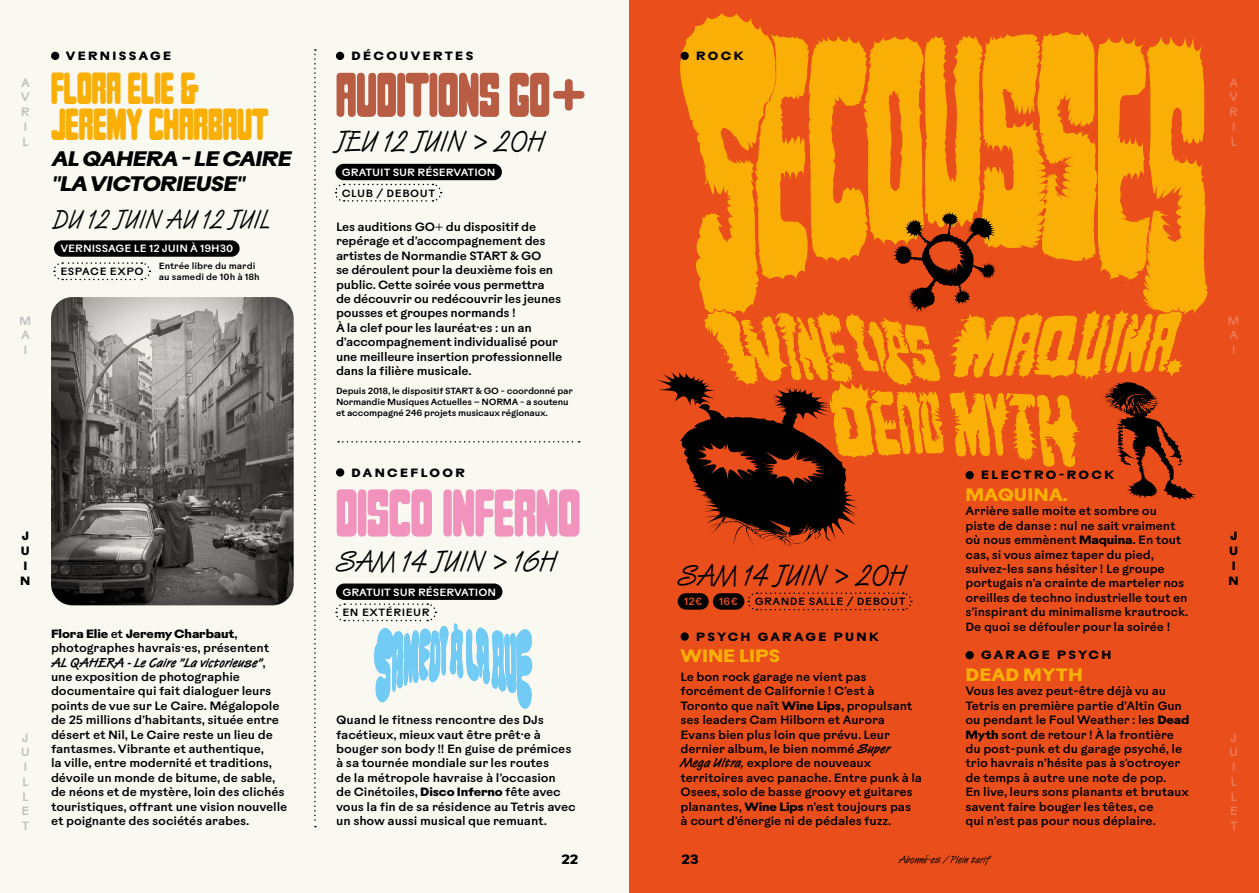
<style>
.page{position:relative;width:1259px;height:893px;background:#f9f8f1}
.page>*{position:absolute;margin:0;border:0;box-sizing:border-box;transform-origin:0 0}
.t1{font:67.5px "Moore Henry";color:#f193bd}
.t2{font:63px "Moore Henry";color:#b85d43}
.t3{font:45px/36px "Moore Henry";color:#f9af05}
.t4{font:30px "Van Dijk Std";color:#000;scale:.85 1}
.t5{font:27px "Van Dijk Std";color:#000;scale:.85 1}
.t6{font:italic 700 21px/25.5px "Rauschen B";color:#000}
.t7{font:700 18px "Rauschen B";color:#f9af05}
.t8{font:700 13.5px "Van Dijk Std";letter-spacing:-.01em;color:#000}
.t9{font:700 13.5px "Rauschen B";color:#000}
.t10{font:500 12px/14.4px "Rauschen B";letter-spacing:-.01em;color:#000}
.t11{font:700 12px "Rauschen B";letter-spacing:.2em;color:#000}
.t12{font:500 12px "Rauschen B";color:#ee7a54}
.t13{font:500 12px "Rauschen B";color:#c3c1c0}
.t14{font:500 10.5px "Rauschen B";color:#fff}
.t15{font:500 10.5px "Rauschen B";letter-spacing:.05em;color:#000}
.t16{font:10.5px "Van Dijk Std";color:#000}
.t17{font:500 10.5px "Rauschen B";color:#e94e1b}
.t18{font:500 9px/10.8px "Rauschen B";letter-spacing:-.02em;color:#000}
.t19{font:500 9px/10.8px "Rauschen B";color:#000}
.s1{font-weight:700}
.s2{font-family:"Rauschen B";font-weight:500;font-size:12px}
.s3{font-family:"Van Dijk Std";font-weight:700;font-size:13.5px}
</style>
<div class="page">
<div style="left:629px;top:0;width:630px;height:893px;background:#e94e1b"></div>
<svg style="left:694px;top:13px;width:514px;height:289px"></svg>
<div style="left:51px;top:52px;width:8px;height:8px;background:#000;border-radius:50%"></div>
<div style="left:336px;top:52px;width:8px;height:8px;background:#000;border-radius:50%"></div>
<svg style="left:334px;top:183px;width:108px;height:19px"></svg>
<div style="left:335px;top:164px;width:167px;height:16px;background:#000;border-radius:8px"></div>
<img style="left:51px;top:297px;width:243px;height:308px">
<svg style="left:314px;top:49px;width:2px;height:778px"></svg>
<svg style="left:53px;top:262px;width:98px;height:19px"></svg>
<div style="left:54px;top:240px;width:186px;height:17px;background:#000;border-radius:8px"></div>
<div style="left:336px;top:468px;width:8px;height:9px;background:#000;border-radius:50%"></div>
<div style="left:336px;top:583px;width:166px;height:17px;background:#000;border-radius:8px"></div>
<svg style="left:656px;top:31px;width:548px;height:629px"></svg>
<svg style="left:338px;top:441px;width:242px;height:2px"></svg>
<svg style="left:335px;top:603px;width:198px;height:106px"></svg>
<p class="t13" style="left:21px;top:74px;width:10px">A</p>
<p class="t13" style="left:21px;top:89px;width:11px">V</p>
<p class="t13" style="left:21px;top:103px;width:10px">R</p>
<p class="t13" style="left:23px;top:118px;width:5px">I</p>
<p class="t13" style="left:22px;top:133px;width:8px">L</p>
<p class="t13" style="left:19px;top:312px;width:14px">M</p>
<p class="t13" style="left:21px;top:327px;width:10px">A</p>
<p class="t13" style="left:23px;top:341px;width:5px">I</p>
<p class="t11" style="left:22px;top:527px;width:9px">J</p>
<p class="t11" style="left:21px;top:542px;width:10px">U</p>
<p class="t11" style="left:23px;top:557px;width:5px">I</p>
<p class="t11" style="left:20px;top:572px;width:12px">N</p>
<p class="t13" style="left:22px;top:729px;width:8px">J</p>
<p class="t13" style="left:21px;top:743px;width:11px">U</p>
<p class="t13" style="left:23px;top:758px;width:5px">I</p>
<p class="t13" style="left:22px;top:773px;width:8px">L</p>
<p class="t13" style="left:22px;top:788px;width:8px">L</p>
<p class="t13" style="left:21px;top:802px;width:9px">E</p>
<p class="t13" style="left:22px;top:817px;width:9px">T</p>
<p class="t11" style="left:66px;top:47px;width:107px">VERNISSAGE</p>
<p class="t11" style="left:351px;top:47px;width:123px">DÉCOUVERTES</p>
<p class="t11" style="left:696px;top:47px;width:49px">ROCK</p>
<p class="t3" style="left:51px;top:71px;width:219px">FLORA ELIE &amp;<br>JEREMY CHARBAUT</p>
<p class="t6" style="left:51px;top:145px;width:246px">ALQAHERA -LE CAIRE "LA VICTORIEUSE"</p>
<p class="t5" style="left:54px;top:202px;width:256px">DU 12 JUIN AU 12 JUIL</p>
<p class="t14" style="left:60px;top:241px;width:174px">VERNISSAGE LE 12 JUIN À 19H30</p>
<p class="t19" style="left:159px;top:260px;width:103px">Entrée libre du mardi au samedi de 10h à 18h</p>
<p class="t15" style="left:60px;top:264px;width:85px">ESPACE EXPO</p>
<p class="t10" style="left:51px;top:626px;width:220px"><span class="s1">Flora Elie</span> et <span class="s1">Jeremy Charbaut</span>, photographes havrais·es, présentent</p>
<p class="t8" style="left:51px;top:653px;width:216px">AL QAHERA - Le Caire "La victorieuse"<span class="s2">,</span></p>
<p class="t10" style="left:51px;top:669px;width:238px">une exposition de photographie documentaire qui fait dialoguer leurs points de vue sur Le Caire. Mégalopole de 25 millions d’habitants, située entre désert et Nil, Le Caire reste un lieu de fantasmes. Vibrante et authentique,<br>la ville, entre modernité et traditions, dévoile un monde de bitume, de sable, de néons et de mystère, loin des clichés touristiques, offrant une vision nouvelle et poignante des sociétés arabes.</p>
<p class="t2" style="left:336px;top:58px;width:253px">AUDITIONS GO+</p>
<p class="t4" style="left:336px;top:123px;width:247px">JEU 12 JUIN &gt; 20H</p>
<p class="t14" style="left:342px;top:165px;width:155px">GRATUIT SUR RÉSERVATION</p>
<p class="t15" style="left:342px;top:185px;width:95px">CLUB / DEBOUT</p>
<p class="t10" style="left:336px;top:219px;width:228px">Les auditions GO+ du dispositif de repérage et d’accompagnement des artistes de Normandie START &amp; GO<br>se déroulent pour la deuxième fois en public. Cette soirée vous permettra de découvrir ou redécouvrir les jeunes pousses et groupes normands !<br>À la clef pour les lauréat·es : un an d’accompagnement individualisé pour une meilleure insertion professionnelle dans la filière musicale.</p>
<p class="t18" style="left:336px;top:385px;width:238px">Depuis 2018, le dispositif START &amp; GO - coordonné par<br>Normandie Musiques Actuelles – NORMA - a soutenu et accompagné 246 projets musicaux régionaux.</p>
<p class="t11" style="left:352px;top:464px;width:115px">DANCEFLOOR</p>
<p class="t1" style="left:336px;top:474px;width:246px">DISCO INFERNO</p>
<p class="t4" style="left:336px;top:542px;width:261px">SAM 14 JUIN &gt; 16H</p>
<p class="t15" style="left:342px;top:605px;width:89px">EN EXTÉRIEUR</p>
<p class="t14" style="left:342px;top:584px;width:155px">GRATUIT SUR RÉSERVATION</p>
<p class="t10" style="left:336px;top:712px;width:241px">Quand le fitness rencontre des DJs facétieux, mieux vaut être prêt·e à bouger son body !! En guise de prémices à sa tournée mondiale sur les routes<br>de la métropole havraise à l’occasion<br>de Cinétoiles, <span class="s1">Disco Inferno</span> fête avec vous la fin de sa résidence au Tetris avec un show aussi musical que remuant.</p>
<p class="t4" style="left:677px;top:556px;width:270px">SAM 14 JUIN &gt; 20H</p>
<p class="t17" style="left:684px;top:594px;width:20px">12€</p>
<p class="t17" style="left:719px;top:594px;width:20px">16€</p>
<p class="t15" style="left:754px;top:594px;width:152px">GRANDE SALLE / DEBOUT</p>
<p class="t11" style="left:696px;top:628px;width:184px">PSYCH GARAGE PUNK</p>
<p class="t7" style="left:680px;top:643px;width:101px">WINE LIPS</p>
<p class="t10" style="left:680px;top:669px;width:243px">Le bon rock garage ne vient pas forcément de Californie ! C’est à Toronto que naît <span class="s1">Wine Lips</span>, propulsant ses leaders Cam Hilborn et Aurora Evans bien plus loin que prévu. Leur dernier album, le bien nommé <span class="s3">Super Mega Ultra,</span> explore de nouveaux territoires avec panache. Entre punk à la Osees, solo de basse groovy et guitares planantes, <span class="s1">Wine Lips</span> n’est toujours pas<br>à court d’énergie ni de pédales fuzz.</p>
<p class="t11" style="left:981px;top:466px;width:134px">ELECTRO-ROCK</p>
<p class="t7" style="left:965px;top:481px;width:104px">MAQUINA.</p>
<p class="t10" style="left:965px;top:503px;width:224px">Arrière salle moite et sombre ou piste de danse : nul ne sait vraiment où nous emmènent <span class="s1">Maquina.</span> En tout cas, si vous aimez taper du pied, suivez-les sans hésiter ! Le groupe portugais n’a crainte de marteler nos oreilles de techno industrielle tout en s’inspirant du minimalisme krautrock.<br>De quoi se défouler pour la soirée !</p>
<p class="t11" style="left:981px;top:646px;width:132px">GARAGE PSYCH</p>
<p class="t7" style="left:965px;top:661px;width:119px">DEAD MYTH</p>
<p class="t10" style="left:965px;top:683px;width:225px">Vous les avez peut-être déjà vu au Tetris en première partie d’Altin Gun ou pendant le Foul Weather : les <span class="s1">Dead Myth</span> sont de retour ! À la frontière du post-punk et du garage psyché, le trio havrais n’hésite pas à s'octroyer de temps à autre une note de pop.</p>
<p class="t10" style="left:965px;top:784px;width:225px">En live, leurs sons planants et brutaux savent faire bouger les têtes, ce<br>qui n’est pas pour nous déplaire.</p>
<p class="t9" style="left:561px;top:849px;width:19px">22</p>
<p class="t9" style="left:681px;top:849px;width:19px">23</p>
<p class="t16" style="left:898px;top:853px;width:94px">Abonné·es / Plein tarif</p>
<p class="t12" style="left:1229px;top:74px;width:10px">A</p>
<p class="t12" style="left:1229px;top:89px;width:10px">V</p>
<p class="t12" style="left:1229px;top:103px;width:10px">R</p>
<p class="t12" style="left:1231px;top:118px;width:5px">I</p>
<p class="t12" style="left:1230px;top:133px;width:8px">L</p>
<p class="t12" style="left:1227px;top:312px;width:14px">M</p>
<p class="t12" style="left:1229px;top:327px;width:10px">A</p>
<p class="t12" style="left:1231px;top:341px;width:5px">I</p>
<p class="t11" style="left:1230px;top:527px;width:9px">J</p>
<p class="t11" style="left:1229px;top:542px;width:10px">U</p>
<p class="t11" style="left:1231px;top:557px;width:5px">I</p>
<p class="t11" style="left:1228px;top:572px;width:12px">N</p>
<p class="t12" style="left:1230px;top:729px;width:8px">J</p>
<p class="t12" style="left:1229px;top:743px;width:11px">U</p>
<p class="t12" style="left:1231px;top:758px;width:5px">I</p>
<p class="t12" style="left:1230px;top:773px;width:8px">L</p>
<p class="t12" style="left:1230px;top:788px;width:8px">L</p>
<p class="t12" style="left:1229px;top:802px;width:9px">E</p>
<p class="t12" style="left:1230px;top:817px;width:9px">T</p>
</div>
